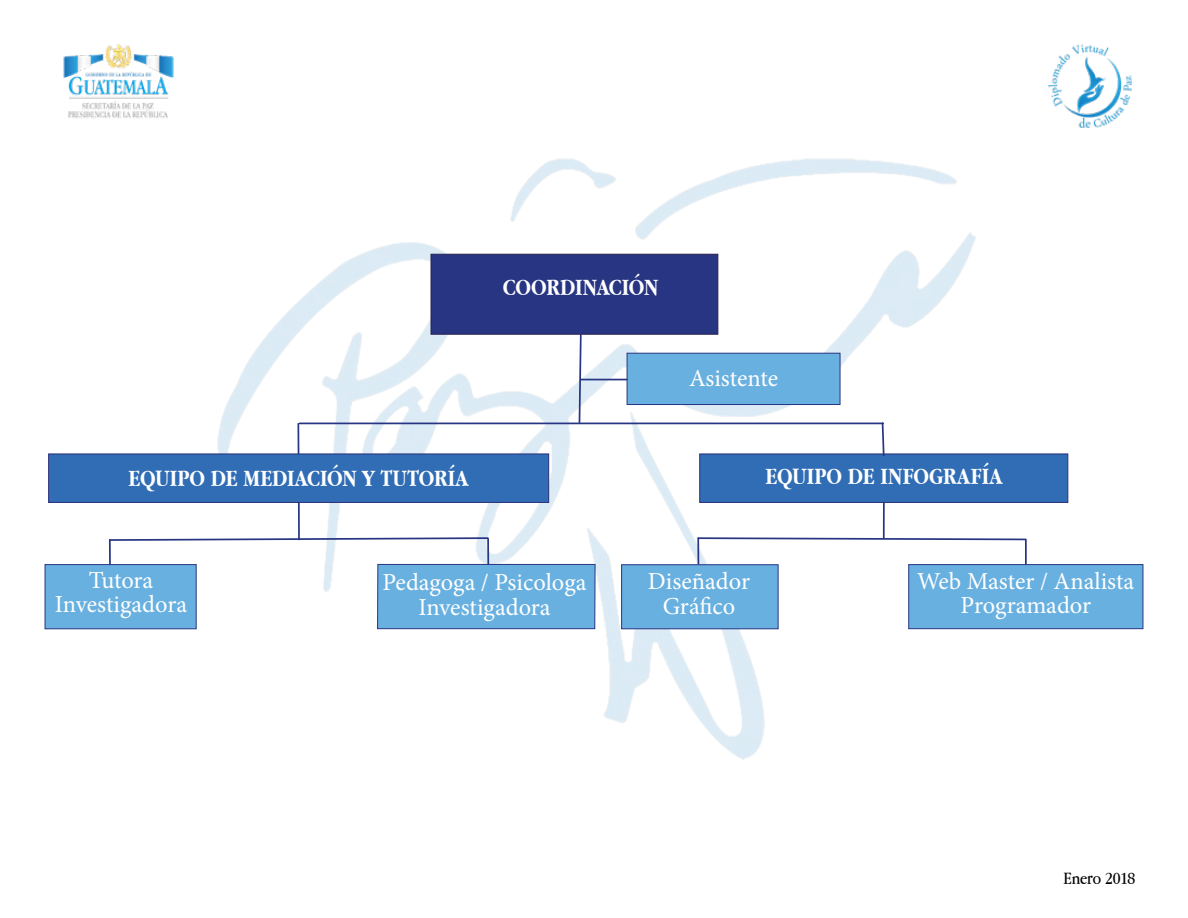
<style>
.page{position:relative;width:1188px;height:918px;background:#fff}
.page>*{position:absolute;margin:0;border:0;box-sizing:border-box;transform-origin:0 0}
.t1{font:24.45px/24.5px "Minion Pro";letter-spacing:-.005em;color:#fff;text-align:center}
.t2{font:700 24.45px "Apple Garamond";letter-spacing:-.005em;color:#fff}
.t3{font:18px "Apple Garamond";letter-spacing:-.005em;color:#000}
</style>
<div class="page">
<img style="left:63px;top:43px;width:111px;height:75px">
<img style="left:1048px;top:44px;width:84px;height:84px">
<img style="left:138px;top:98px;width:912px;height:662px">
<svg style="left:697px;top:536px;width:331px;height:5px"></svg>
<hr style="left:487px;top:539px;width:2px;height:25px;background:#273583">
<hr style="left:697px;top:538px;width:2px;height:26px;background:#273583">
<hr style="left:109px;top:540px;width:2px;height:24px;background:#273583">
<hr style="left:298px;top:502px;width:2px;height:37px;background:#273583">
<hr style="left:297px;top:424px;width:2px;height:30px;background:#273583">
<hr style="left:883px;top:503px;width:2px;height:35px;background:#273583">
<hr style="left:1025px;top:540px;width:2px;height:26px;background:#273583">
<div style="left:45px;top:564px;width:152px;height:65px;background:#68b0e0;border:1px solid #273583"></div>
<div style="left:378px;top:564px;width:217px;height:65px;background:#68b0e0"></div>
<div style="left:377px;top:564px;width:219px;height:65px;border:1px solid #273583"></div>
<div style="left:621px;top:564px;width:158px;height:65px;background:#68b0e0;border:1px solid #273583"></div>
<div style="left:627px;top:353px;width:213px;height:52px;background:#68b0e0;border:1px solid #273583"></div>
<div style="left:431px;top:254px;width:287px;height:81px;background:#273583;border:1px solid #272151"></div>
<div style="left:48px;top:454px;width:501px;height:49px;background:#306db5;border:1px solid #2b2f79"></div>
<div style="left:699px;top:454px;width:369px;height:49px;background:#306db5;border:1px solid #2b2f79"></div>
<svg style="left:578px;top:333px;width:5px;height:90px"></svg>
<svg style="left:881px;top:421px;width:4px;height:36px"></svg>
<hr style="left:300px;top:423px;width:583px;height:1px;background:#273583">
<svg style="left:108px;top:536px;width:381px;height:6px"></svg>
<hr style="left:581px;top:379px;width:46px;height:1px;background:#273583">
<div style="left:908px;top:564px;width:235px;height:65px;background:#68b0e0;border:1px solid #273583"></div>
<p class="t2" style="left:503px;top:274px;width:157px">COORDINACIÓN</p>
<p class="t1" style="left:689px;top:366px;width:91px">Asistente</p>
<p class="t2" style="left:128px;top:464px;width:341px">EQUIPO DE MEDIACIÓN Y TUTORÍA</p>
<p class="t2" style="left:765px;top:462px;width:238px">EQUIPO DE INFOGRAFÍA</p>
<p class="t1" style="left:55px;top:568px;width:134px">Tutora<br>Investigadora</p>
<p class="t1" style="left:383px;top:570px;width:205px">Pedagoga / Psicologa<br>Investigadora</p>
<p class="t1" style="left:648px;top:569px;width:104px">Diseñador<br>Gráfico</p>
<p class="t1" style="left:917px;top:569px;width:219px">Web Master / Analista<br>Programador</p>
<p class="t3" style="left:1063px;top:867px;width:73px">Enero 2018</p>
</div>
